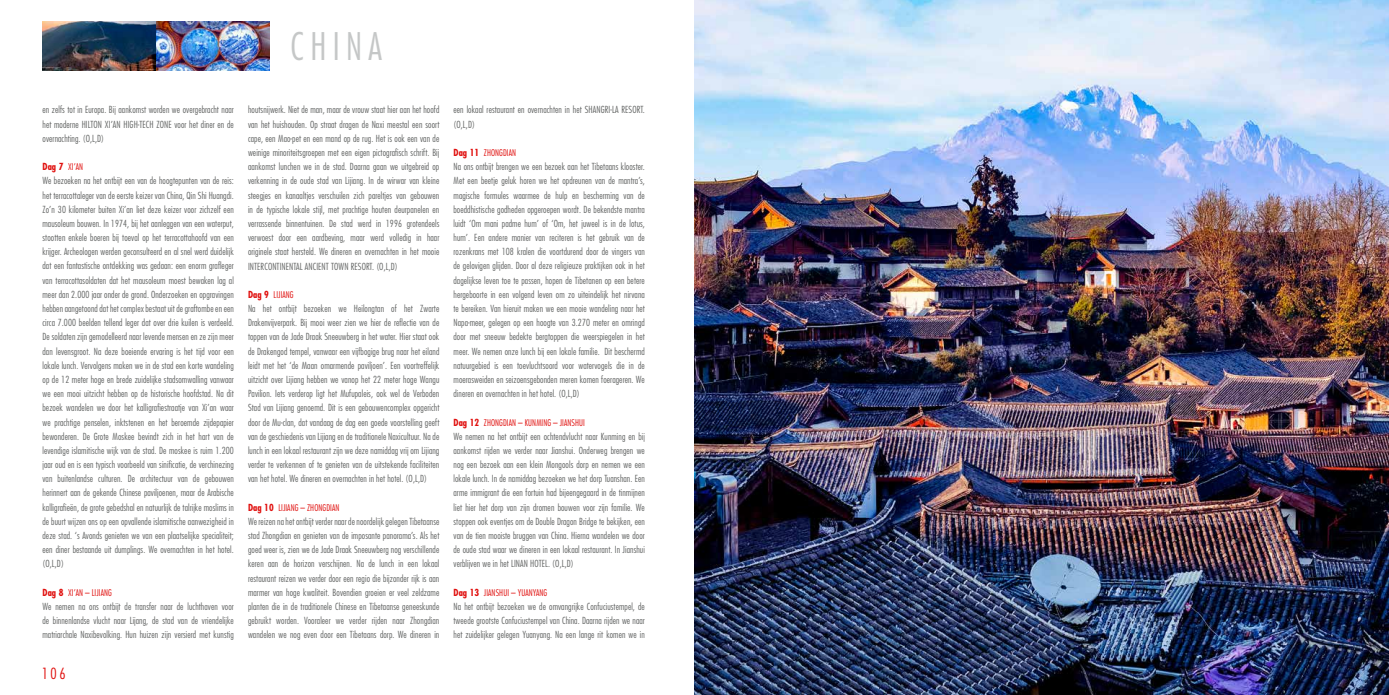
<style>
.page{position:relative;width:1389px;height:695px;background:#fff}
.page>*{position:absolute;margin:0;border:0;box-sizing:border-box;transform-origin:0 0}
.t1{font:300 condensed 37px "Futura Std";letter-spacing:.17em;color:#c5c7c7}
.t2{font:300 condensed 15px "Futura Std";color:#e00f0d}
.t3{font:300 condensed 9.5px/14.2px "Futura Std";letter-spacing:.01em;color:#626463;text-align:justify}
.t4{font:300 condensed 9px "Futura Std";letter-spacing:.01em;color:#e00f0d}
.s1{font-weight:700;font-size:9.5px}
</style>
<div class="page">
<img style="left:694px;top:0;width:695px;height:694px">
<img style="left:156px;top:21px;width:113px;height:50px">
<img style="left:43px;top:21px;width:113px;height:50px">
<h1 class="t1" style="left:291px;top:24px;width:93px">CHINA</h1>
<p class="t3" style="left:43px;top:103px;width:193px">en zelfs tot in Europa. Bij aankomst worden we overgebracht naar het moderne HILTON XI’AN HIGH-TECH ZONE voor het diner en de overnachting. (O,L,D)</p>
<p class="t4" style="left:43px;top:161px;width:42px"><span class="s1">Dag 7</span> XI’AN</p>
<p class="t3" style="left:43px;top:174px;width:193px">We bezoeken na het ontbijt een van de hoogtepunten van de reis: het terracottaleger van de eerste keizer van China, Qin Shi Huangdi.<br>Zo’n 30 kilometer buiten Xi’an liet deze keizer voor zichzelf een mausoleum bouwen. In 1974, bij het aanleggen van een waterput, stootten enkele boeren bij toeval op het terracottahoofd van een krijger. Archeologen werden geconsulteerd en al snel werd duidelijk dat een fantastische ontdekking was gedaan: een enorm grafleger van terracottasoldaten dat het mausoleum moest bewaken lag al meer dan 2.000 jaar onder de grond. Onderzoeken en opgravingen hebben aangetoond dat het complex bestaat uit de graftombe en een circa 7.000 beelden tellend leger dat over drie kuilen is verdeeld.<br>De soldaten zijn gemodelleerd naar levende mensen en ze zijn meer dan levensgroot. Na deze boeiende ervaring is het tijd voor een lokale lunch. Vervolgens maken we in de stad een korte wandeling op de 12 meter hoge en brede zuidelijke stadsomwalling vanwaar we een mooi uitzicht hebben op de historische hoofdstad. Na dit bezoek wandelen we door het kalligrafiestraatje van Xi’an waar we prachtige penselen, inktstenen en het beroemde zijdepapier bewonderen. De Grote Moskee bevindt zich in het hart van de levendige islamitische wijk van de stad. De moskee is ruim 1.200 jaar oud en is een typisch voorbeeld van sinificatie, de verchinezing van buitenlandse culturen. De architectuur van de gebouwen herinnert aan de gekende Chinese paviljoenen, maar de Arabische kalligrafieën, de grote gebedshal en natuurlijk de talrijke moslims in de buurt wijzen ons op een opvallende islamitische aanwezigheid in deze stad. ‘s Avonds genieten we van een plaatselijke specialiteit; een diner bestaande uit dumplings. We overnachten in het hotel. (O,L,D)</p>
<p class="t4" style="left:43px;top:587px;width:71px"><span class="s1">Dag 8</span> XI’AN – LIJIANG</p>
<p class="t3" style="left:43px;top:599px;width:193px">We nemen na ons ontbijt de transfer naar de luchthaven voor de binnenlandse vlucht naar Lijang, de stad van de vriendelijke matriarchale Naxibevolking. Hun huizen zijn versierd met kunstig</p>
<h2 class="t2" style="left:42px;top:664px;width:25px">106</h2>
<p class="t3" style="left:248px;top:103px;width:193px">houtsnijwerk. Niet de man, maar de vrouw staat hier aan het hoofd van het huishouden. Op straat dragen de Naxi meestal een soort cape, een Mao-pet en een mand op de rug. Het is ook een van de weinige minoriteitsgroepen met een eigen pictografisch schrift. Bij aankomst lunchen we in de stad. Daarna gaan we uitgebreid op verkenning in de oude stad van Lijiang. In de wirwar van kleine steegjes en kanaaltjes verschuilen zich pareltjes van gebouwen in de typische lokale stijl, met prachtige houten deurpanelen en verrassende binnentuinen. De stad werd in 1996 grotendeels verwoest door een aardbeving, maar werd volledig in haar originele staat hersteld. We dineren en overnachten in het mooie INTERCONTINENTAL ANCIENT TOWN RESORT. (O,L,D)</p>
<p class="t4" style="left:248px;top:289px;width:47px"><span class="s1">Dag 9</span> LIJIANG</p>
<p class="t3" style="left:248px;top:301px;width:193px">Na het ontbijt bezoeken we Heilongtan of het Zwarte Drakenvijverpark. Bij mooi weer zien we hier de reflectie van de toppen van de Jade Draak Sneeuwberg in het water. Hier staat ook de Drakengod tempel, vanwaar een vijfbogige brug naar het eiland leidt met het ‘de Maan omarmende paviljoen’. Een voortreffelijk uitzicht over Lijiang hebben we vanop het 22 meter hoge Wangu Pavilion. Iets verderop ligt het Mufupaleis, ook wel de Verboden Stad van Lijiang genoemd. Dit is een gebouwencomplex opgericht door de Mu-clan, dat vandaag de dag een goede voorstelling geeft van de geschiedenis van Lijiang en de traditionele Naxicultuur. Na de lunch in een lokaal restaurant zijn we deze namiddag vrij om Lijiang verder te verkennen of te genieten van de uitstekende faciliteiten van het hotel. We dineren en overnachten in het hotel. (O,L,D)</p>
<p class="t4" style="left:248px;top:502px;width:93px"><span class="s1">Dag 10</span> LIJIANG – ZHONGDIAN</p>
<p class="t3" style="left:248px;top:514px;width:193px">We reizen na het ontbijt verder naar de noordelijk gelegen Tibetaanse stad Zhongdian en genieten van de imposante panorama’s. Als het goed weer is, zien we de Jade Draak Sneeuwberg nog verschillende keren aan de horizon verschijnen. Na de lunch in een lokaal restaurant reizen we verder door een regio die bijzonder rijk is aan marmer van hoge kwaliteit. Bovendien groeien er veel zeldzame planten die in de traditionele Chinese en Tibetaanse geneeskunde gebruikt worden. Vooraleer we verder rijden naar Zhongdian wandelen we nog even door een Tibetaans dorp. We dineren in</p>
<p class="t3" style="left:454px;top:103px;width:193px">een lokaal restaurant en overnachten in het SHANGRI-LA RESORT. (O,L,D)</p>
<p class="t4" style="left:454px;top:147px;width:64px"><span class="s1">Dag 11</span> ZHONGDIAN</p>
<p class="t3" style="left:454px;top:159px;width:193px">Na ons ontbijt brengen we een bezoek aan het Tibetaans klooster.<br>Met een beetje geluk horen we het opdreunen van de mantra’s, magische formules waarmee de hulp en bescherming van de boeddhistische godheden opgeroepen wordt. De bekendste mantra luidt ‘Om mani padme hum’ of ‘Om, het juweel is in de lotus, hum’. Een andere manier van reciteren is het gebruik van de rozenkrans met 108 kralen die voortdurend door de vingers van de gelovigen glijden. Door al deze religieuze praktijken ook in het dagelijkse leven toe te passen, hopen de Tibetanen op een betere hergeboorte in een volgend leven om zo uiteindelijk het nirvana te bereiken. Van hieruit maken we een mooie wandeling naar het Napa-meer, gelegen op een hoogte van 3.270 meter en omringd door met sneeuw bedekte bergtoppen die weerspiegelen in het meer. We nemen onze lunch bij een lokale familie. Dit beschermd natuurgebied is een toevluchtsoord voor watervogels die in de moerasweiden en seizoensgebonden meren komen foerageren. We dineren en overnachten in het hotel. (O,L,D)</p>
<p class="t4" style="left:454px;top:417px;width:133px"><span class="s1">Dag 12</span> ZHONGDIAN – KUNMING – JIANSHUI</p>
<p class="t3" style="left:454px;top:429px;width:193px">We nemen na het ontbijt een ochtendvlucht naar Kunming en bij aankomst rijden we verder naar Jianshui. Onderweg brengen we nog een bezoek aan een klein Mongools dorp en nemen we een lokale lunch. In de namiddag bezoeken we het dorp Tuanshan. Een arme immigrant die een fortuin had bijeengegaard in de tinmijnen liet hier het dorp van zijn dromen bouwen voor zijn familie. We stoppen ook eventjes om de Double Dragon Bridge te bekijken, een van de tien mooiste bruggen van China. Hierna wandelen we door de oude stad waar we dineren in een lokaal restaurant. In Jianshui verblijven we in het LINAN HOTEL. (O,L,D)</p>
<p class="t4" style="left:454px;top:587px;width:95px"><span class="s1">Dag 13</span> JIANSHUI – YUANYANG</p>
<p class="t3" style="left:454px;top:599px;width:193px">Na het ontbijt bezoeken we de omvangrijke Confuciustempel, de tweede grootste Confuciustempel van China. Daarna rijden we naar het zuidelijker gelegen Yuanyang. Na een lange rit komen we in</p>
</div>
